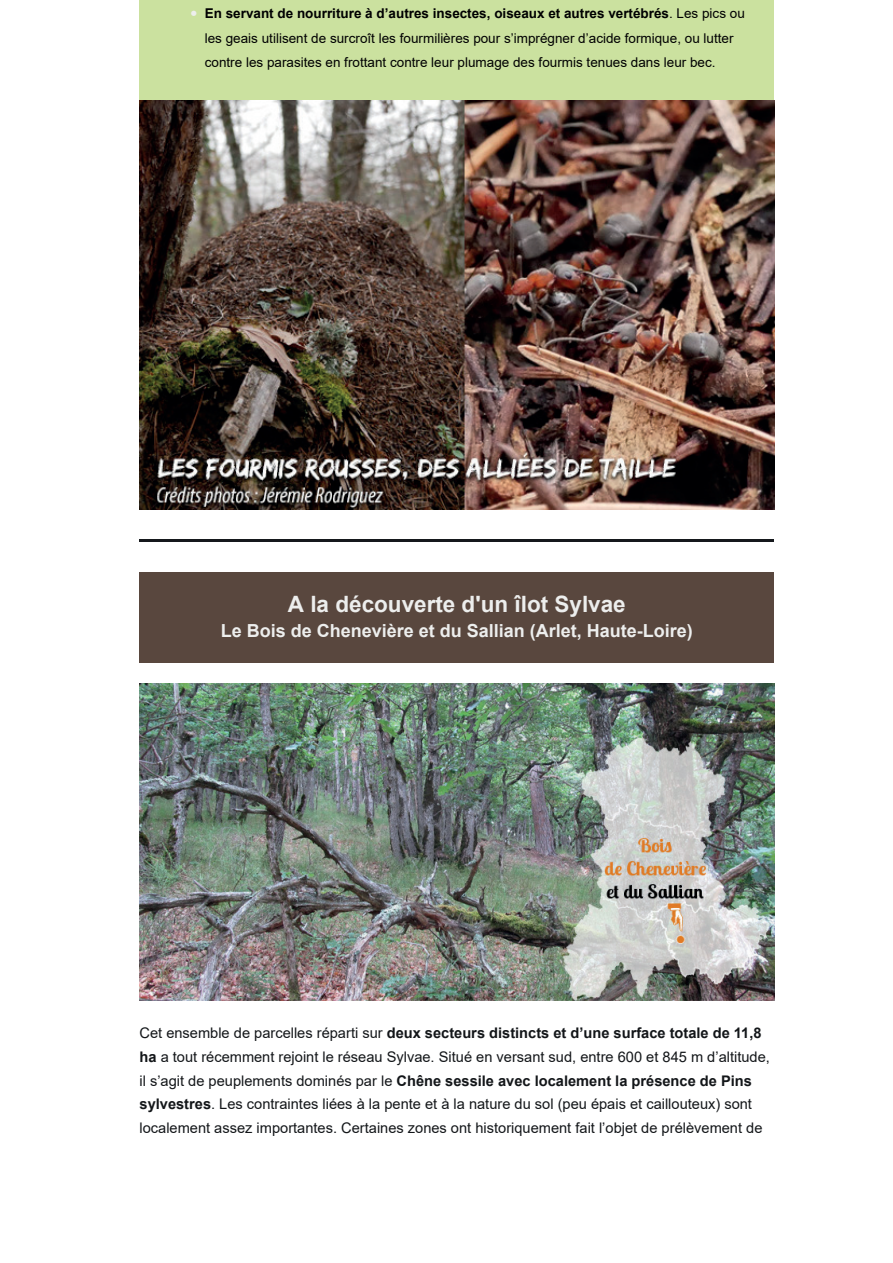
<style>
.page{position:relative;width:893px;height:1263px;background:#fff}
.page>*{position:absolute;margin:0;border:0;box-sizing:border-box;transform-origin:0 0}
.t1{font:700 22.5px "Arial";color:#edeeed}
.t2{font:700 18px "Arial";color:#edeeed}
.t3{font:14.7px/23.5px "Arial";color:#131619}
.t4{font:13.5px/24.8px "Arial";color:#000001}
.s1{color:#edeeed}
.s2{font-weight:700}
</style>
<div class="page">
<hr style="left:140px;top:540px;width:634px;height:2px;background:#15181c">
<div style="left:140px;top:0;width:634px;height:509px;background:#cbe19f"></div>
<img style="left:140px;top:101px;width:634px;height:408px">
<div style="left:140px;top:572px;width:634px;height:91px;background:#59473e"></div>
<img style="left:140px;top:683px;width:634px;height:317px">
<p class="t4" style="left:205px;top:1px;width:542px;text-indent:-15px"><span class="s1">•</span> <span class="s2">En servant de nourriture à d’autres insectes, oiseaux et autres vertébrés</span>. Les pics ou les geais utilisent de surcroît les fourmilières pour s’imprégner d’acide formique, ou lutter contre les parasites en frottant contre leur plumage des fourmis tenues dans leur bec.</p>
<h1 class="t1" style="left:288px;top:588px;width:339px">A la découverte d'un îlot Sylvae</h1>
<p class="t2" style="left:221px;top:617px;width:474px">Le Bois de Chenevière et du Sallian (Arlet, Haute-Loire)</p>
<p class="t3" style="left:140px;top:1021px;width:632px">Cet ensemble de parcelles réparti sur <span class="s2">deux secteurs distincts et d’une surface totale de 11,8 ha</span> a tout récemment rejoint le réseau Sylvae. Situé en versant sud, entre 600 et 845 m d’altitude, il s’agit de peuplements dominés par le <span class="s2">Chêne sessile avec localement la présence de Pins sylvestres</span>. Les contraintes liées à la pente et à la nature du sol (peu épais et caillouteux) sont localement assez importantes. Certaines zones ont historiquement fait l’objet de prélèvement de</p>
</div>
